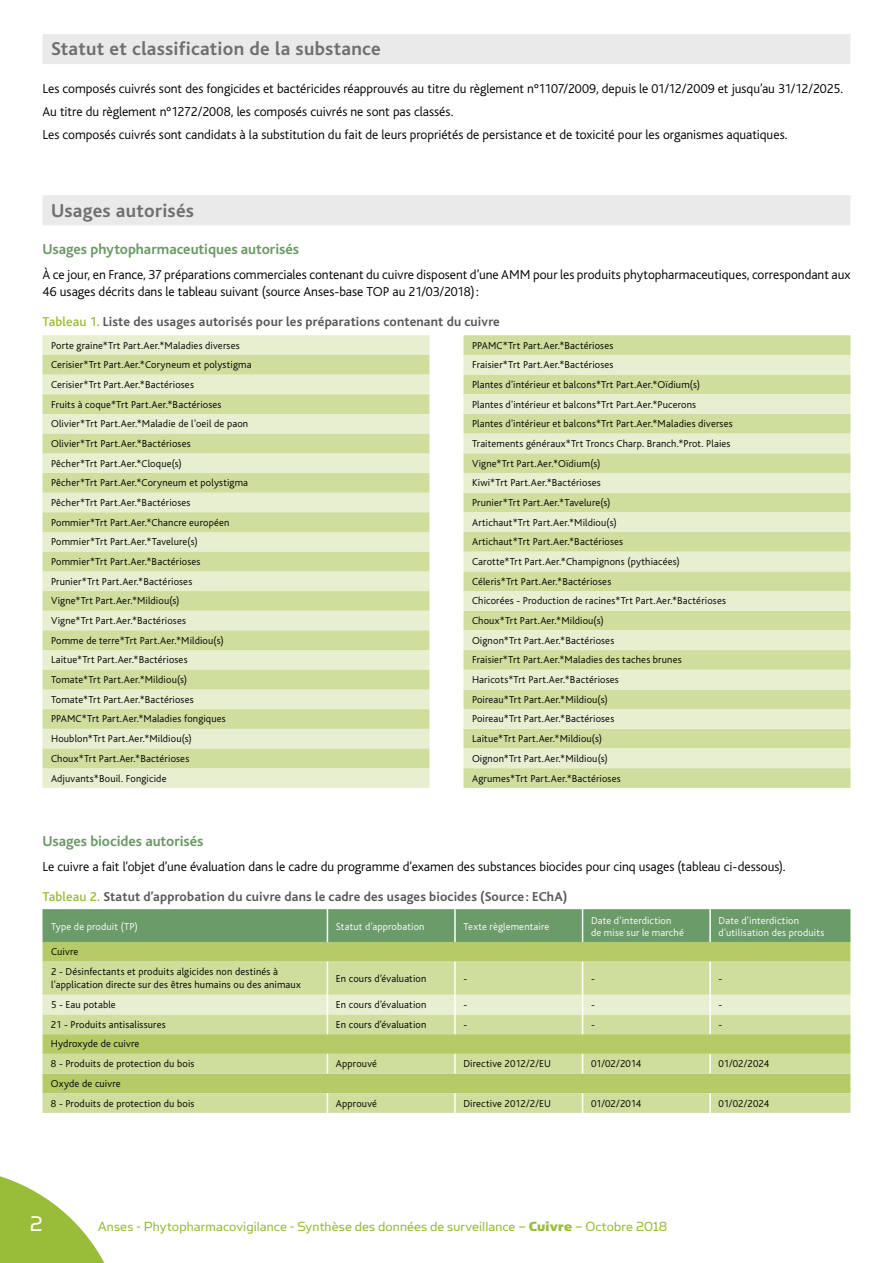
<style>
.page{position:relative;width:893px;height:1263px;background:#fff}
.page>*{position:absolute;margin:0;border:0;box-sizing:border-box;transform-origin:0 0}
.t1{font:24px "Simian Text Orangutan";color:#fff}
.t2{font:700 19.5px "Bliss";letter-spacing:.015em;color:#6f6f6e}
.t3{font:15px "Simian Text Orangutan";letter-spacing:.01em;color:#99bc39}
.t4{font:700 15px "Bliss";letter-spacing:-.005em;color:#6b9965}
.t5{font:300 13.5px/23px "Bliss";color:#000}
.t6{font:700 13.5px "Bliss";letter-spacing:.01em;color:#585857}
.t7{font:300 10.5px/19.6px "Bliss";letter-spacing:.015em;color:#000}
.t8{font:300 10.5px/12px "Bliss";letter-spacing:.015em;color:#fff}
.s1{font-weight:500;color:#99bc39}
.s2{font-family:"Simian Text Chimpanzee"}
</style>
<div class="page">
<div style="left:43px;top:34px;width:807px;height:30px;background:#eaeaea"></div>
<div style="left:43px;top:195px;width:807px;height:30px;background:#eaeaea"></div>
<div style="left:43px;top:335px;width:386px;height:453px;background:#e8eed0"></div>
<svg style="left:43px;top:355px;width:386px;height:413px;background:#dbe5b5"></svg>
<svg style="left:463px;top:335px;width:387px;height:453px;background:#cfdd9f"></svg>
<svg style="left:463px;top:355px;width:387px;height:413px;background:#dce6b8"></svg>
<div style="left:43px;top:909px;width:807px;height:33px;background:#6a9b68"></div>
<div style="left:43px;top:942px;width:807px;height:20px;background:#b5cb68"></div>
<svg style="left:43px;top:962px;width:807px;height:151px;background:#c6d78c"></svg>
<hr style="left:327px;top:909px;width:1px;height:33px;background:#fff">
<hr style="left:454px;top:909px;width:2px;height:33px;background:#fff">
<hr style="left:582px;top:909px;width:1px;height:33px;background:#fff">
<hr style="left:709px;top:909px;width:2px;height:33px;background:#fff">
<hr style="left:327px;top:962px;width:1px;height:33px;background:#fff">
<hr style="left:454px;top:962px;width:2px;height:33px;background:#fff">
<hr style="left:582px;top:962px;width:1px;height:33px;background:#fff">
<hr style="left:709px;top:962px;width:2px;height:33px;background:#fff">
<svg style="left:43px;top:995px;width:807px;height:39px;background:#dce5b7"></svg>
<hr style="left:709px;top:1014px;width:2px;height:20px;background:#fff">
<svg style="left:327px;top:1054px;width:1px;height:19px"></svg>
<svg style="left:454px;top:1054px;width:2px;height:19px"></svg>
<svg style="left:582px;top:1054px;width:1px;height:19px"></svg>
<svg style="left:709px;top:1054px;width:2px;height:19px"></svg>
<svg style="left:327px;top:1093px;width:1px;height:20px"></svg>
<hr style="left:454px;top:1093px;width:2px;height:20px;background:#fff">
<svg style="left:582px;top:1093px;width:1px;height:20px"></svg>
<hr style="left:709px;top:1093px;width:2px;height:20px;background:#fff">
<svg style="left:0;top:1040px;width:148px;height:223px"></svg>
<h2 class="t2" style="left:51px;top:39px;width:331px">Statut et classification de la substance</h2>
<p class="t5" style="left:43px;top:77px;width:802px">Les composés cuivrés sont des fongicides et bactéricides réapprouvés au titre du règlement n°1107/2009, depuis le 01/12/2009 et jusqu’au 31/12/2025.<br>Au titre du règlement n°1272/2008, les composés cuivrés ne sont pas classés.<br>Les composés cuivrés sont candidats à la substitution du fait de leurs propriétés de persistance et de toxicité pour les organismes aquatiques.</p>
<h2 class="t2" style="left:51px;top:200px;width:145px">Usages autorisés</h2>
<h3 class="t4" style="left:43px;top:242px;width:258px">Usages phytopharmaceutiques autorisés</h3>
<p class="t5" style="left:43px;top:267px;width:809px;line-height:16.5px">À ce jour, en France, 37 préparations commerciales contenant du cuivre disposent d’une AMM pour les produits phytopharmaceutiques, correspondant aux<br>46 usages décrits dans le tableau suivant (source Anses-base TOP au 21/03/2018):</p>
<p class="t6" style="left:43px;top:314px;width:459px"><span class="s1">Tableau 1.</span> Liste des usages autorisés pour les préparations contenant du cuivre</p>
<p class="t7" style="left:51px;top:335px;width:202px">Porte graine*Trt Part.Aer.*Maladies diverses Cerisier*Trt Part.Aer.*Coryneum et polystigma Cerisier*Trt Part.Aer.*Bactérioses<br>Fruits à coque*Trt Part.Aer.*Bactérioses Olivier*Trt Part.Aer.*Maladie de l'oeil de paon Olivier*Trt Part.Aer.*Bactérioses<br>Pêcher*Trt Part.Aer.*Cloque(s)<br>Pêcher*Trt Part.Aer.*Coryneum et polystigma Pêcher*Trt Part.Aer.*Bactérioses<br>Pommier*Trt Part.Aer.*Chancre européen Pommier*Trt Part.Aer.*Tavelure(s)<br>Pommier*Trt Part.Aer.*Bactérioses<br>Prunier*Trt Part.Aer.*Bactérioses<br>Vigne*Trt Part.Aer.*Mildiou(s)<br>Vigne*Trt Part.Aer.*Bactérioses<br>Pomme de terre*Trt Part.Aer.*Mildiou(s)<br>Laitue*Trt Part.Aer.*Bactérioses<br>Tomate*Trt Part.Aer.*Mildiou(s)<br>Tomate*Trt Part.Aer.*Bactérioses<br>PPAMC*Trt Part.Aer.*Maladies fongiques Houblon*Trt Part.Aer.*Mildiou(s)<br>Choux*Trt Part.Aer.*Bactérioses Adjuvants*Bouil. Fongicide</p>
<p class="t7" style="left:472px;top:335px;width:262px">PPAMC*Trt Part.Aer.*Bactérioses<br>Fraisier*Trt Part.Aer.*Bactérioses<br>Plantes d'intérieur et balcons*Trt Part.Aer.*Oïdium(s)<br>Plantes d'intérieur et balcons*Trt Part.Aer.*Pucerons<br>Plantes d'intérieur et balcons*Trt Part.Aer.*Maladies diverses Traitements généraux*Trt Troncs Charp. Branch.*Prot. Plaies Vigne*Trt Part.Aer.*Oïdium(s)<br>Kiwi*Trt Part.Aer.*Bactérioses<br>Prunier*Trt Part.Aer.*Tavelure(s)<br>Artichaut*Trt Part.Aer.*Mildiou(s)<br>Artichaut*Trt Part.Aer.*Bactérioses<br>Carotte*Trt Part.Aer.*Champignons (pythiacées)<br>Céleris*Trt Part.Aer.*Bactérioses<br>Chicorées - Production de racines*Trt Part.Aer.*Bactérioses Choux*Trt Part.Aer.*Mildiou(s)<br>Oignon*Trt Part.Aer.*Bactérioses<br>Fraisier*Trt Part.Aer.*Maladies des taches brunes Haricots*Trt Part.Aer.*Bactérioses<br>Poireau*Trt Part.Aer.*Mildiou(s)<br>Poireau*Trt Part.Aer.*Bactérioses<br>Laitue*Trt Part.Aer.*Mildiou(s)<br>Oignon*Trt Part.Aer.*Mildiou(s)<br>Agrumes*Trt Part.Aer.*Bactérioses</p>
<h3 class="t4" style="left:43px;top:833px;width:162px">Usages biocides autorisés</h3>
<p class="t5" style="left:43px;top:855px;width:744px">Le cuivre a fait l’objet d’une évaluation dans le cadre du programme d’examen des substances biocides pour cinq usages (tableau ci-dessous).</p>
<p class="t6" style="left:43px;top:889px;width:526px"><span class="s1">Tableau 2.</span> Statut d’approbation du cuivre dans le cadre des usages biocides (Source : EChA)</p>
<p class="t8" style="left:51px;top:920px;width:88px">Type de produit (TP)</p>
<p class="t8" style="left:336px;top:920px;width:90px">Statut d’approbation</p>
<p class="t8" style="left:463px;top:920px;width:87px">Texte règlementaire</p>
<p class="t8" style="left:591px;top:914px;width:94px">Date d'interdiction de mise sur le marché</p>
<p class="t8" style="left:719px;top:914px;width:107px">Date d'interdiction d'utilisation des produits</p>
<p class="t7" style="left:51px;top:942px;width:228px">Cuivre<br>2 - Désinfectants et produits algicides non destinés à</p>
<p class="t7" style="left:51px;top:975px;width:251px">l'application directe sur des êtres humains ou des animaux</p>
<p class="t7" style="left:336px;top:969px;width:92px">En cours d’évaluation</p>
<p class="t7" style="left:463px;top:969px;width:5px">-</p>
<p class="t7" style="left:591px;top:969px;width:5px">-</p>
<p class="t7" style="left:719px;top:969px;width:5px">-</p>
<p class="t7" style="left:51px;top:995px;width:66px">5 - Eau potable</p>
<p class="t7" style="left:336px;top:995px;width:92px">En cours d’évaluation</p>
<p class="t7" style="left:463px;top:995px;width:5px">-</p>
<p class="t7" style="left:591px;top:995px;width:5px">-</p>
<p class="t7" style="left:719px;top:995px;width:5px">-</p>
<p class="t7" style="left:51px;top:1015px;width:116px">21 - Produits antisalissures</p>
<p class="t7" style="left:336px;top:1015px;width:92px">En cours d’évaluation</p>
<p class="t7" style="left:463px;top:1015px;width:5px">-</p>
<p class="t7" style="left:591px;top:1015px;width:5px">-</p>
<p class="t7" style="left:719px;top:1015px;width:5px">-</p>
<p class="t7" style="left:51px;top:1034px;width:145px">Hydroxyde de cuivre<br>8 - Produits de protection du bois</p>
<p class="t7" style="left:336px;top:1054px;width:43px">Approuvé</p>
<p class="t7" style="left:463px;top:1054px;width:89px">Directive 2012/2/EU</p>
<p class="t7" style="left:591px;top:1054px;width:52px">01/02/2014</p>
<p class="t7" style="left:719px;top:1054px;width:52px">01/02/2024</p>
<p class="t7" style="left:51px;top:1074px;width:145px">Oxyde de cuivre<br>8 - Produits de protection du bois</p>
<p class="t7" style="left:336px;top:1093px;width:43px">Approuvé</p>
<p class="t7" style="left:463px;top:1093px;width:89px">Directive 2012/2/EU</p>
<p class="t7" style="left:591px;top:1093px;width:52px">01/02/2014</p>
<p class="t7" style="left:719px;top:1093px;width:52px">01/02/2024</p>
<h1 class="t1" style="left:30px;top:1210px;width:14px">2</h1>
<h3 class="t3" style="left:98px;top:1218px;width:571px">Anses - Phytopharmacovigilance - Synthèse des données de surveillance – <span class="s2">Cuivre</span> – Octobre 2018</h3>
</div>
